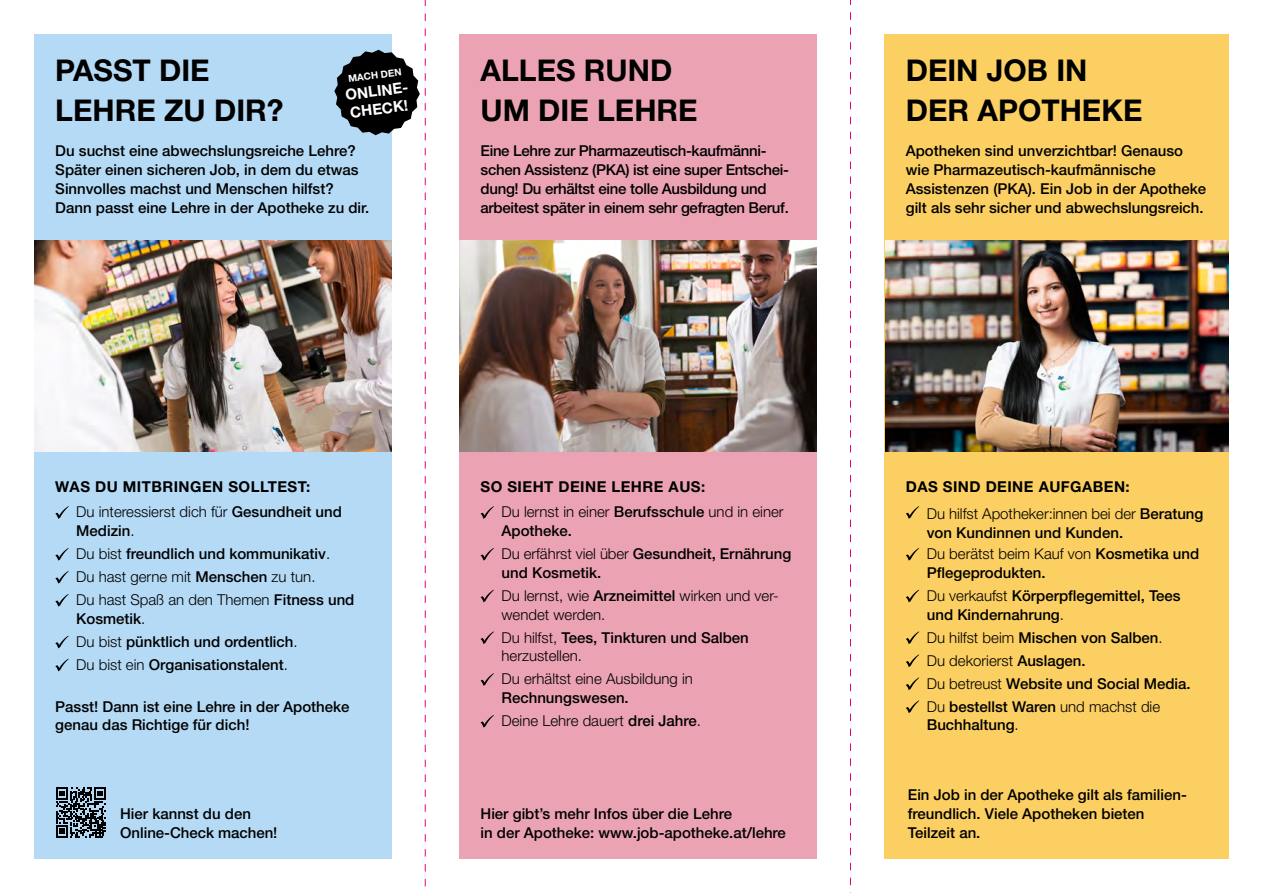
<style>
.page{position:relative;width:1263px;height:893px;background:#fff}
.page>*{position:absolute;margin:0;border:0;box-sizing:border-box;transform-origin:0 0}
.t1{font:700 30px/39.6px "Helvetica Neue LT Pro";color:#000}
.t2{font:500 15px/23px "Helvetica Neue LT Pro";color:#000}
.t3{font:300 15px/23px "Helvetica Neue LT Pro";color:#000}
.t4{font:500 15px/18.8px "Helvetica Neue LT Pro";letter-spacing:-.02em;color:#000}
.t5{font:700 15px/25.2px "Helvetica Neue LT Pro";letter-spacing:.03em;color:#000}
.t6{font:700 15px/18px "Helvetica Neue LT Pro";color:#fff}
.t7{font:700 9.75px "Helvetica Neue LT Pro";color:#fff}
.s1{font-weight:300}
.s2{font-weight:500}
.s3{font-weight:700}
</style>
<div class="page">
<div style="left:884px;top:34px;width:345px;height:825px;background:#fbcf61"></div>
<div style="left:459px;top:34px;width:357px;height:825px;background:#eba3b4"></div>
<div style="left:34px;top:34px;width:357px;height:825px;background:#b5daf5"></div>
<svg style="left:55px;top:506px;width:14px;height:13px"></svg>
<svg style="left:55px;top:548px;width:14px;height:13px"></svg>
<svg style="left:55px;top:571px;width:14px;height:13px"></svg>
<svg style="left:55px;top:594px;width:14px;height:13px"></svg>
<svg style="left:55px;top:636px;width:14px;height:12px"></svg>
<svg style="left:55px;top:659px;width:14px;height:12px"></svg>
<svg style="left:480px;top:506px;width:14px;height:13px"></svg>
<svg style="left:480px;top:548px;width:14px;height:13px"></svg>
<svg style="left:480px;top:590px;width:14px;height:12px"></svg>
<svg style="left:480px;top:631px;width:14px;height:13px"></svg>
<svg style="left:480px;top:673px;width:14px;height:13px"></svg>
<svg style="left:480px;top:715px;width:14px;height:13px"></svg>
<svg style="left:906px;top:506px;width:13px;height:13px"></svg>
<svg style="left:906px;top:548px;width:13px;height:13px"></svg>
<svg style="left:906px;top:590px;width:13px;height:12px"></svg>
<svg style="left:906px;top:631px;width:13px;height:13px"></svg>
<svg style="left:906px;top:654px;width:13px;height:13px"></svg>
<svg style="left:906px;top:677px;width:13px;height:13px"></svg>
<svg style="left:906px;top:700px;width:13px;height:13px"></svg>
<img style="left:34px;top:240px;width:300px;height:212px">
<img style="left:459px;top:240px;width:357px;height:212px">
<img style="left:885px;top:240px;width:344px;height:212px">
<svg style="left:56px;top:787px;width:50px;height:50px"></svg>
<svg style="left:334px;top:0;width:92px;height:887px"></svg>
<svg style="left:850px;top:0;width:1px;height:893px"></svg>
<h1 class="t1" style="left:55px;top:50px;width:230px">PASST DIE<br>LEHRE ZU DIR?</h1>
<p class="t2" style="left:55px;top:141px;width:316px;line-height:18.8px">Du suchst eine abwechslungsreiche Lehre?<br>Später einen sicheren Job, in dem du etwas Sinnvolles machst und Menschen hilfst?<br>Dann passt eine Lehre in der Apotheke zu dir.</p>
<p class="t7" style="left:348px;top:72px;width:55px;rotate:-7deg">MACH DEN</p>
<p class="t6" style="left:344px;top:85px;width:66px;rotate:-7deg">ONLINE-<br>CHECK!</p>
<h1 class="t1" style="left:480px;top:50px;width:219px">ALLES RUND<br>UM DIE LEHRE</h1>
<p class="t4" style="left:480px;top:141px;width:310px">Eine Lehre zur Pharmazeutisch-kaufmänni&shy;schen Assistenz (PKA) ist eine super Entschei&shy;dung! Du erhältst eine tolle Ausbildung und arbeitest später in einem sehr gefragten Beruf.</p>
<p class="t5" style="left:76px;top:474px;width:267px;text-indent:-21px">WAS DU MITBRINGEN SOLLTEST:<br><span class="s1">Du interessierst dich für</span> <span class="s2">Gesundheit und</span></p>
<p class="t2" style="left:76px;top:519px;width:280px">Medizin<span class="s1">.<br>Du bist</span> freundlich und kommunikativ<span class="s1">.<br>Du hast gerne mit</span> Menschen <span class="s1">zu tun.<br>Du hast Spaß an den Themen</span> Fitness und</p>
<p class="t2" style="left:76px;top:607px;width:223px">Kosmetik<span class="s1">.<br>Du bist</span> pünktlich und ordentlich<span class="s1">.<br>Du bist ein</span> Organisationstalent<span class="s1">.</span></p>
<p class="t2" style="left:55px;top:697px;width:296px;line-height:18.8px">Passt! Dann ist eine Lehre in der Apotheke genau das Richtige für dich!</p>
<p class="t3" style="left:501px;top:474px;width:284px;line-height:25.2px;text-indent:-21px"><span class="s3">SO SIEHT DEINE LEHRE AUS:<br></span>Du lernst in einer <span class="s2">Berufsschule</span> und in einer</p>
<p class="t2" style="left:501px;top:519px;width:291px">Apotheke.<br><span class="s1">Du erfährst viel über</span> Gesundheit, Ernährung</p>
<p class="t3" style="left:501px;top:561px;width:279px"><span class="s2">und Kosmetik.<br></span>Du lernst, wie <span class="s2">Arzneimittel</span> wirken und ver-</p>
<p class="t2" style="left:501px;top:603px;width:249px"><span class="s1">wendet werden.<br>Du hilfst,</span> Tees, Tinkturen und Salben</p>
<p class="t3" style="left:501px;top:644px;width:193px">herzustellen.<br>Du erhältst eine Ausbildung in</p>
<p class="t2" style="left:501px;top:686px;width:201px">Rechnungswesen.<br><span class="s1">Deine Lehre dauert</span> drei Jahre<span class="s1">.</span></p>
<p class="t2" style="left:120px;top:804px;width:159px;line-height:18.8px">Hier kannst du den<br>Online-Check machen!</p>
<p class="t2" style="left:480px;top:804px;width:307px;line-height:18.8px">Hier gibt’s mehr Infos über die Lehre<br>in der Apotheke: www.job-apotheke.at/lehre</p>
<h1 class="t1" style="left:906px;top:50px;width:238px">DEIN JOB IN<br>DER APOTHEKE</h1>
<p class="t2" style="left:906px;top:141px;width:302px;line-height:18.8px">Apotheken sind unverzichtbar! Genauso wie Pharmazeutisch-kaufmännische Assistenzen (PKA). Ein Job in der Apotheke gilt als sehr sicher und abwechslungsreich.</p>
<p class="t3" style="left:927px;top:473px;width:278px;line-height:26.7px;text-indent:-21px"><span class="s3">DAS SIND DEINE AUFGABEN:<br></span>Du hilfst Apotheker:innen bei der <span class="s2">Beratung</span></p>
<p class="t2" style="left:927px;top:521px;width:274px;line-height:21.5px">von Kundinnen und Kunden.<br><span class="s1">Du berätst beim Kauf von</span> Kosmetika und</p>
<p class="t2" style="left:927px;top:561px;width:255px">Pflegeprodukten.<br><span class="s1">Du verkaufst</span> Körperpflegemittel, Tees</p>
<p class="t2" style="left:927px;top:603px;width:265px">und Kindernahrung<span class="s1">.<br>Du hilfst beim</span> Mischen von Salben<span class="s1">.<br>Du dekorierst</span> Auslagen.<br><span class="s1">Du betreust</span> Website und Social Media.<br><span class="s1">Du</span> bestellst Waren <span class="s1">und machst die</span></p>
<p class="t2" style="left:927px;top:713px;width:93px">Buchhaltung<span class="s1">.</span></p>
<p class="t2" style="left:908px;top:785px;width:280px;line-height:18.8px">Ein Job in der Apotheke gilt als familien&shy;freundlich. Viele Apotheken bieten<br>Teilzeit an.</p>
</div>
